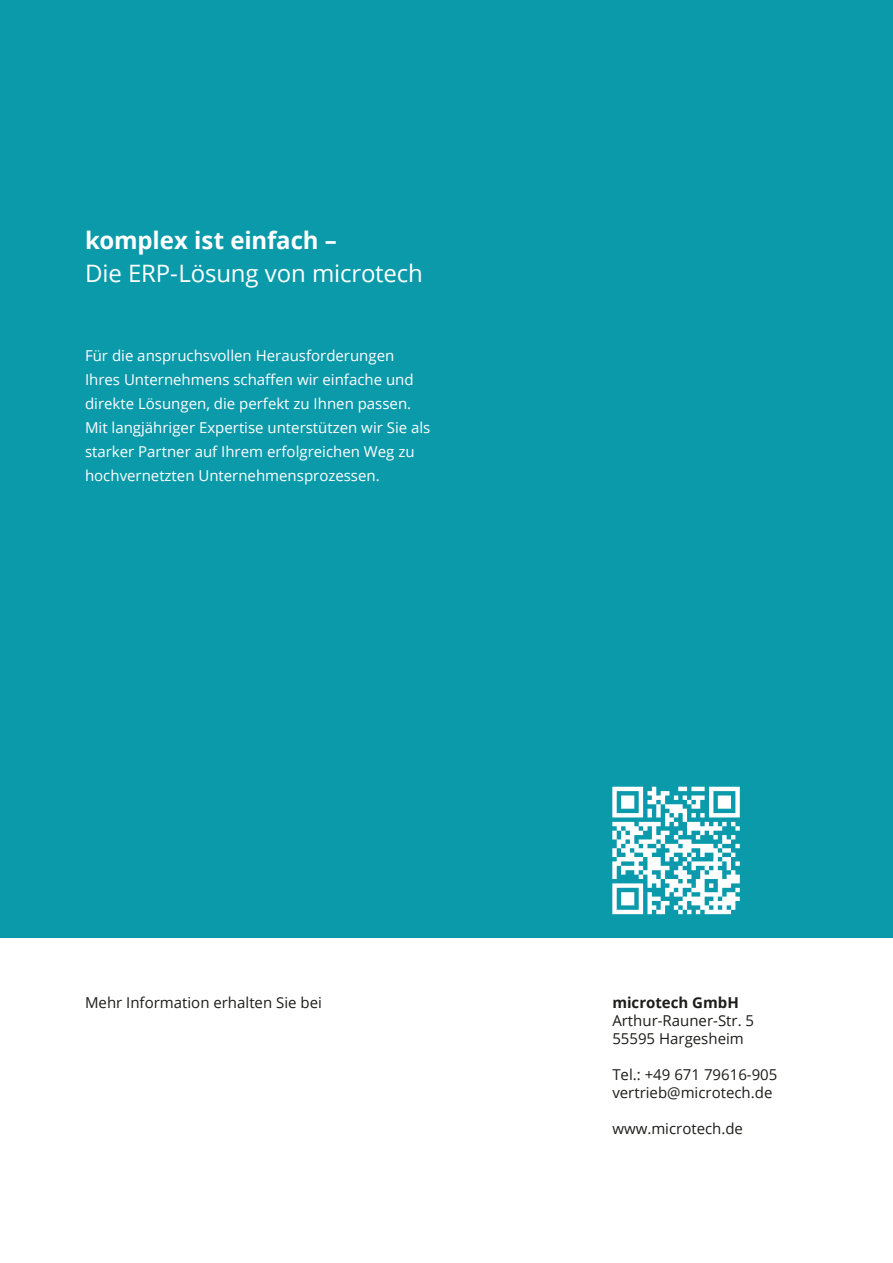
<style>
.page{position:relative;width:893px;height:1263px;background:#fff}
.page>*{position:absolute;margin:0;border:0;box-sizing:border-box;transform-origin:0 0}
.t1{font:24px "Open Sans";letter-spacing:-.005em;color:#fff}
.t2{font:700 24px "Open Sans";letter-spacing:-.005em;color:#fff}
.t3{font:15px/24px "Open Sans";color:#fff}
.t4{font:15px/18px "Open Sans";color:#1d1d1b}
.t5{font:700 15px "Open Sans";color:#1d1d1b}
</style>
<div class="page">
<div style="left:0;top:0;width:893px;height:938px;background:#0b9aaa"></div>
<svg style="left:612px;top:787px;width:128px;height:127px"></svg>
<h1 class="t2" style="left:85px;top:223px;width:253px">komplex ist einfach –</h1>
<h1 class="t1" style="left:85px;top:257px;width:339px">Die ERP-Lösung von microtech</h1>
<p class="t3" style="left:85px;top:343px;width:347px">Für die anspruchsvollen Herausforderungen Ihres Unternehmens schaffen wir einfache und direkte Lösungen, die perfekt zu Ihnen passen.<br>Mit langjähriger Expertise unterstützen wir Sie als starker Partner auf Ihrem erfolgreichen Weg zu hochvernetzten Unternehmensprozessen.</p>
<p class="t4" style="left:85px;top:993px;width:238px">Mehr Information erhalten Sie bei</p>
<p class="t5" style="left:612px;top:991px;width:128px">microtech GmbH</p>
<p class="t4" style="left:612px;top:1011px;width:143px">Arthur-Rauner-Str. 5<br>55595 Hargesheim</p>
<p class="t4" style="left:612px;top:1065px;width:167px">Tel.: +49 671 79616-905 vertrieb@microtech.de</p>
<p class="t4" style="left:612px;top:1119px;width:132px">www.microtech.de</p>
</div>
